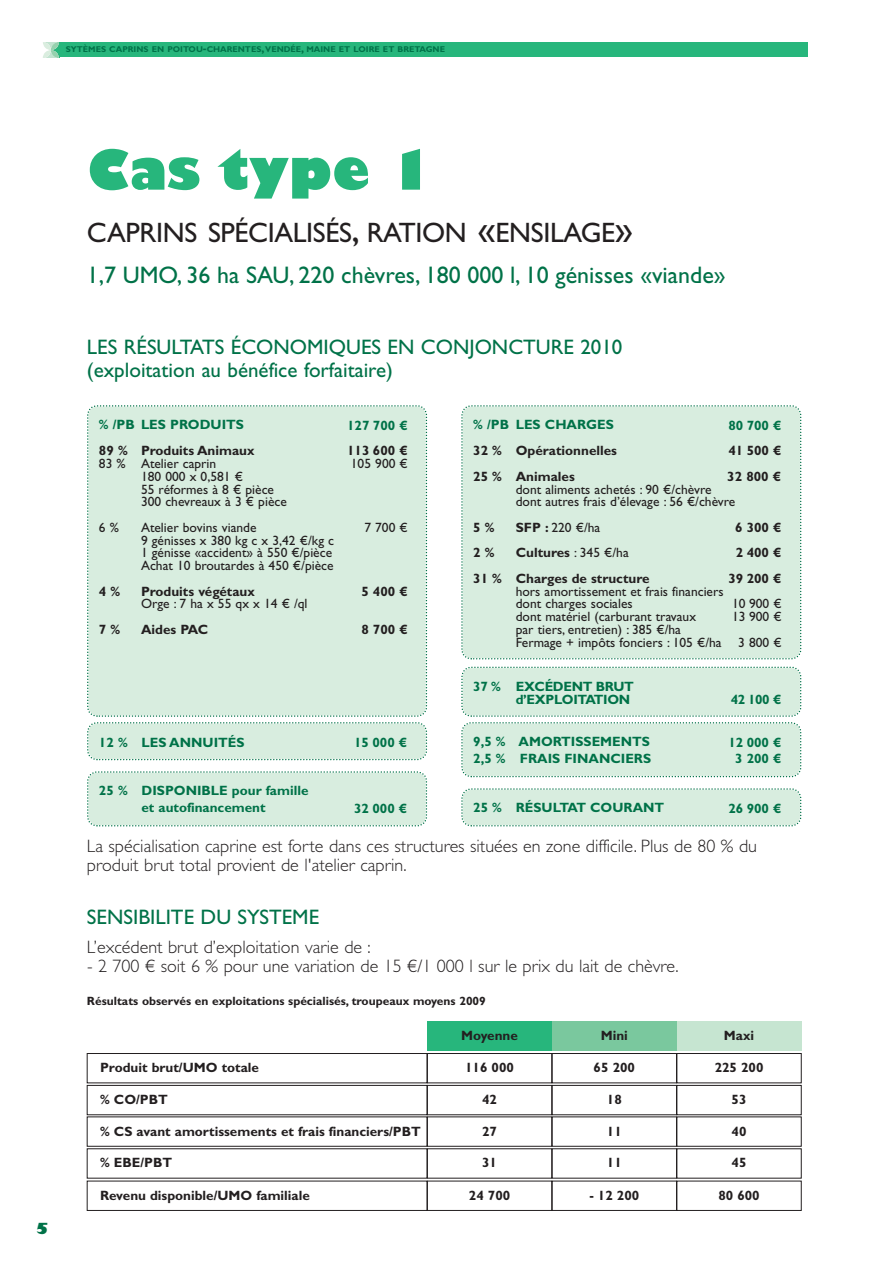
<style>
.page{position:relative;width:893px;height:1263px;background:#fff}
.page>*{position:absolute;margin:0;border:0;box-sizing:border-box;transform-origin:0 0}
.t1{font:800 54px "Gill Sans";color:#27b67c}
.t2{font:28.2px "Gill Sans Std";letter-spacing:-.015em;color:#231f20}
.t3{font:24px "Gill Sans Std";color:#007248}
.t4{font:21px/22.5px "Gill Sans Std";color:#007248}
.t5{font:300 18px/19.5px "Gill Sans Std";color:#231f20}
.t6{font:800 15px "Gill Sans Std";color:#007248}
.t7{font:13.5px/12.8px "Gill Sans Std";color:#231f20}
.t8{font:700 13.5px "Gill Sans Std";color:#231f20}
.t9{font:700 13.5px/16.5px "Gill Sans Std";color:#007248;text-align:center}
.t10{font:700 13.5px/12.8px "Gill Sans Std";letter-spacing:-.025em;color:#007248;text-align:right}
.t11{font:700 12px "Gill Sans Std";color:#231f20}
.t12{font:700 8.4px "Gill Sans Std";color:#007248}
.s1{font-size:11.25px}
.s2{font-size:37.5px}
.s3{font-weight:700}
.s4{font-weight:400}
</style>
<div class="page">
<svg style="left:43px;top:42px;width:16px;height:15px"></svg>
<div style="left:59px;top:42px;width:749px;height:15px;background:#27b67c"></div>
<div style="left:87px;top:405px;width:341px;height:310px;background:#d8eddf"></div>
<div style="left:461px;top:405px;width:341px;height:255px;background:#d8eddf"></div>
<svg style="left:87px;top:715px;width:341px;height:46px;background:#d8ece0"></svg>
<svg style="left:87px;top:771px;width:341px;height:56px;background:#d6ebdd"></svg>
<svg style="left:461px;top:666px;width:341px;height:112px;background:#d8ecdf"></svg>
<svg style="left:461px;top:788px;width:341px;height:39px;background:#d5ebdd"></svg>
<div style="left:427px;top:1021px;width:125px;height:30px;background:#27b67c"></div>
<div style="left:552px;top:1021px;width:125px;height:30px;background:#7ac89e"></div>
<div style="left:677px;top:1021px;width:124px;height:30px;background:#c6e5d1"></div>
<div style="left:427px;top:1053px;width:125px;height:30px;border:1px solid #231f20"></div>
<div style="left:552px;top:1053px;width:125px;height:30px;border:1px solid #231f20"></div>
<div style="left:677px;top:1053px;width:124px;height:30px;border:1px solid #231f20"></div>
<div style="left:87px;top:1053px;width:340px;height:30px;border:1px solid #231f20"></div>
<div style="left:427px;top:1085px;width:125px;height:30px;border:1px solid #231f20"></div>
<div style="left:552px;top:1085px;width:125px;height:30px;border:1px solid #231f20"></div>
<div style="left:677px;top:1085px;width:124px;height:30px;border:1px solid #231f20"></div>
<div style="left:87px;top:1085px;width:340px;height:30px;border:1px solid #231f20"></div>
<div style="left:427px;top:1181px;width:125px;height:30px;border:1px solid #231f20"></div>
<div style="left:552px;top:1181px;width:125px;height:30px;border:1px solid #231f20"></div>
<div style="left:677px;top:1181px;width:124px;height:30px;border:1px solid #231f20"></div>
<div style="left:87px;top:1181px;width:340px;height:30px;border:1px solid #231f20"></div>
<p class="t12" style="left:66px;top:46px;width:381px">SYTÈMES CAPRINS EN POITOU<span class="s1">-</span>CHARENTES<span class="s1">,</span> VENDÉE<span class="s1">,</span> MAINE ET LOIRE ET BRETAGNE</p>
<p class="t6" style="left:36px;top:1220px;width:14px">5</p>
<h1 class="t1" style="left:87px;top:149px;width:349px">Cas type 1</h1>
<h2 class="t2" style="left:87px;top:221px;width:548px">CAPRINS SPÉCIALISÉS<span class="s2">,</span> RATION <span class="s2">«</span>ENSILAGE<span class="s2">»</span></h2>
<h3 class="t3" style="left:87px;top:265px;width:640px">1,7 UMO, 36 ha SAU, 220 chèvres, 180 000 l, 10 génisses «viande»</h3>
<h3 class="t4" style="left:87px;top:338px;width:537px">LES RÉSULTATS ÉCONOMIQUES EN CONJONCTURE 2010 (exploitation au bénéfice forfaitaire)</h3>
<p class="t9" style="left:99px;top:418px;width:147px">% /PB LES PRODUITS</p>
<p class="t9" style="left:347px;top:418px;width:62px">127 700 €</p>
<p class="t8" style="left:99px;top:446px;width:157px">89 % Produits Animaux</p>
<p class="t8" style="left:347px;top:446px;width:62px">113 600 €</p>
<p class="t7" style="left:99px;top:458px;width:119px">83 % Atelier caprin</p>
<p class="t7" style="left:351px;top:458px;width:58px">105 900 €</p>
<p class="t7" style="left:141px;top:471px;width:147px">180 000 x 0,581 €<br>55 réformes à 8 € pièce<br>300 chevreaux à 3 € pièce</p>
<p class="t7" style="left:99px;top:522px;width:22px">6 %</p>
<p class="t7" style="left:141px;top:522px;width:117px">Atelier bovins viande</p>
<p class="t7" style="left:364px;top:522px;width:45px">7 700 €</p>
<p class="t7" style="left:141px;top:535px;width:195px">9 génisses x 380 kg c x 3,42 €/kg c<br>1 génisse «accident» à 550 €/pièce<br>Achat 10 broutardes à 450 €/pièce</p>
<p class="t8" style="left:99px;top:586px;width:23px">4 %</p>
<p class="t8" style="left:141px;top:586px;width:115px">Produits végétaux</p>
<p class="t8" style="left:361px;top:586px;width:48px">5 400 €</p>
<p class="t7" style="left:141px;top:599px;width:168px">Orge : 7 ha x 55 qx x 14 € /ql</p>
<p class="t8" style="left:99px;top:624px;width:23px">7 %</p>
<p class="t8" style="left:141px;top:624px;width:69px">Aides PAC</p>
<p class="t8" style="left:361px;top:624px;width:48px">8 700 €</p>
<p class="t9" style="left:99px;top:735px;width:147px">12 % LES ANNUITÉS</p>
<p class="t9" style="left:354px;top:735px;width:55px">15 000 €</p>
<p class="t9" style="left:99px;top:784px;width:211px">25 % DISPONIBLE pour famille et autofinancement</p>
<p class="t9" style="left:354px;top:801px;width:55px">32 000 €</p>
<p class="t9" style="left:473px;top:418px;width:142px">% /PB LES CHARGES</p>
<p class="t9" style="left:728px;top:418px;width:55px">80 700 €</p>
<p class="t8" style="left:473px;top:446px;width:145px">32 % Opérationnelles</p>
<p class="t8" style="left:728px;top:446px;width:55px">41 500 €</p>
<p class="t8" style="left:473px;top:471px;width:103px">25 % Animales</p>
<p class="t8" style="left:727px;top:471px;width:55px">32 800 €</p>
<p class="t7" style="left:516px;top:484px;width:221px">dont aliments achetés : 90 €/chèvre dont autres frais d’élevage : 56 €/chèvre</p>
<p class="t8" style="left:473px;top:522px;width:23px">5 %</p>
<p class="t7" style="left:516px;top:522px;width:86px"><span class="s3">SFP :</span> 220 €/ha</p>
<p class="t8" style="left:735px;top:522px;width:48px">6 300 €</p>
<p class="t8" style="left:473px;top:548px;width:23px">2 %</p>
<p class="t8" style="left:516px;top:548px;width:115px">Cultures <span class="s4">: 345 €/ha</span></p>
<p class="t8" style="left:736px;top:548px;width:47px">2 400 €</p>
<p class="t8" style="left:473px;top:573px;width:178px">31 % Charges de structure</p>
<p class="t8" style="left:728px;top:573px;width:55px">39 200 €</p>
<p class="t7" style="left:516px;top:586px;width:209px">hors amortissement et frais financiers dont charges sociales</p>
<p class="t7" style="left:732px;top:599px;width:51px">10 900 €</p>
<p class="t7" style="left:516px;top:611px;width:182px">dont matériel (carburant travaux</p>
<p class="t7" style="left:732px;top:611px;width:51px">13 900 €</p>
<p class="t7" style="left:516px;top:624px;width:267px">par tiers, entretien) : 385 €/ha<br>Fermage + impôts fonciers : 105 €/ha 3 800 €</p>
<p class="t10" style="left:473px;top:681px;width:162px">37 % EXCÉDENT BRUT d’EXPLOITATION</p>
<p class="t9" style="left:731px;top:693px;width:52px">42 100 €</p>
<p class="t9" style="left:473px;top:735px;width:178px">9,5 % AMORTISSEMENTS</p>
<p class="t9" style="left:728px;top:735px;width:55px">12 000 €</p>
<p class="t9" style="left:473px;top:751px;width:179px">2,5 % FRAIS FINANCIERS</p>
<p class="t9" style="left:735px;top:752px;width:48px">3 200 €</p>
<p class="t9" style="left:473px;top:801px;width:193px">25 % RÉSULTAT COURANT</p>
<p class="t9" style="left:728px;top:802px;width:55px">26 900 €</p>
<h3 class="t5" style="left:87px;top:838px;width:671px">La spécialisation caprine est forte dans ces structures situées en zone difficile. Plus de 80 % du produit brut total provient de l'atelier caprin.</h3>
<h3 class="t4" style="left:87px;top:907px;width:234px">SENSIBILITE DU SYSTEME</h3>
<h3 class="t5" style="left:87px;top:939px;width:285px">L’excédent brut d’exploitation varie de :</h3>
<h3 class="t5" style="left:87px;top:958px;width:593px">- 2 700 € soit 6 % pour une variation de 15 €/1 000 l sur le prix du lait de chèvre.</h3>
<p class="t11" style="left:87px;top:997px;width:400px">Résultats observés en exploitations spécialisés, troupeaux moyens 2009</p>
<p class="t8" style="left:461px;top:1031px;width:58px">Moyenne</p>
<p class="t8" style="left:601px;top:1031px;width:29px">Mini</p>
<p class="t8" style="left:724px;top:1031px;width:32px">Maxi</p>
<p class="t8" style="left:465px;top:1062px;width:50px">116 000</p>
<p class="t8" style="left:594px;top:1062px;width:43px">65 200</p>
<p class="t8" style="left:715px;top:1062px;width:50px">225 200</p>
<p class="t8" style="left:100px;top:1062px;width:160px">Produit brut/UMO totale</p>
<p class="t8" style="left:100px;top:1094px;width:69px">% CO/PBT</p>
<p class="t8" style="left:482px;top:1094px;width:16px">42</p>
<p class="t8" style="left:607px;top:1094px;width:16px">18</p>
<p class="t8" style="left:731px;top:1094px;width:16px">53</p>
<p class="t8" style="left:100px;top:1126px;width:322px">% CS avant amortissements et frais financiers/PBT</p>
<p class="t8" style="left:482px;top:1126px;width:16px">27</p>
<p class="t8" style="left:607px;top:1126px;width:16px">11</p>
<p class="t8" style="left:731px;top:1126px;width:16px">40</p>
<p class="t8" style="left:100px;top:1158px;width:74px">% EBE/PBT</p>
<p class="t8" style="left:482px;top:1158px;width:16px">31</p>
<p class="t8" style="left:607px;top:1158px;width:16px">11</p>
<p class="t8" style="left:731px;top:1158px;width:16px">45</p>
<p class="t8" style="left:100px;top:1190px;width:211px">Revenu disponible/UMO familiale</p>
<p class="t8" style="left:469px;top:1190px;width:43px">24 700</p>
<p class="t8" style="left:589px;top:1190px;width:51px">- 12 200</p>
<p class="t8" style="left:718px;top:1190px;width:43px">80 600</p>
</div>
